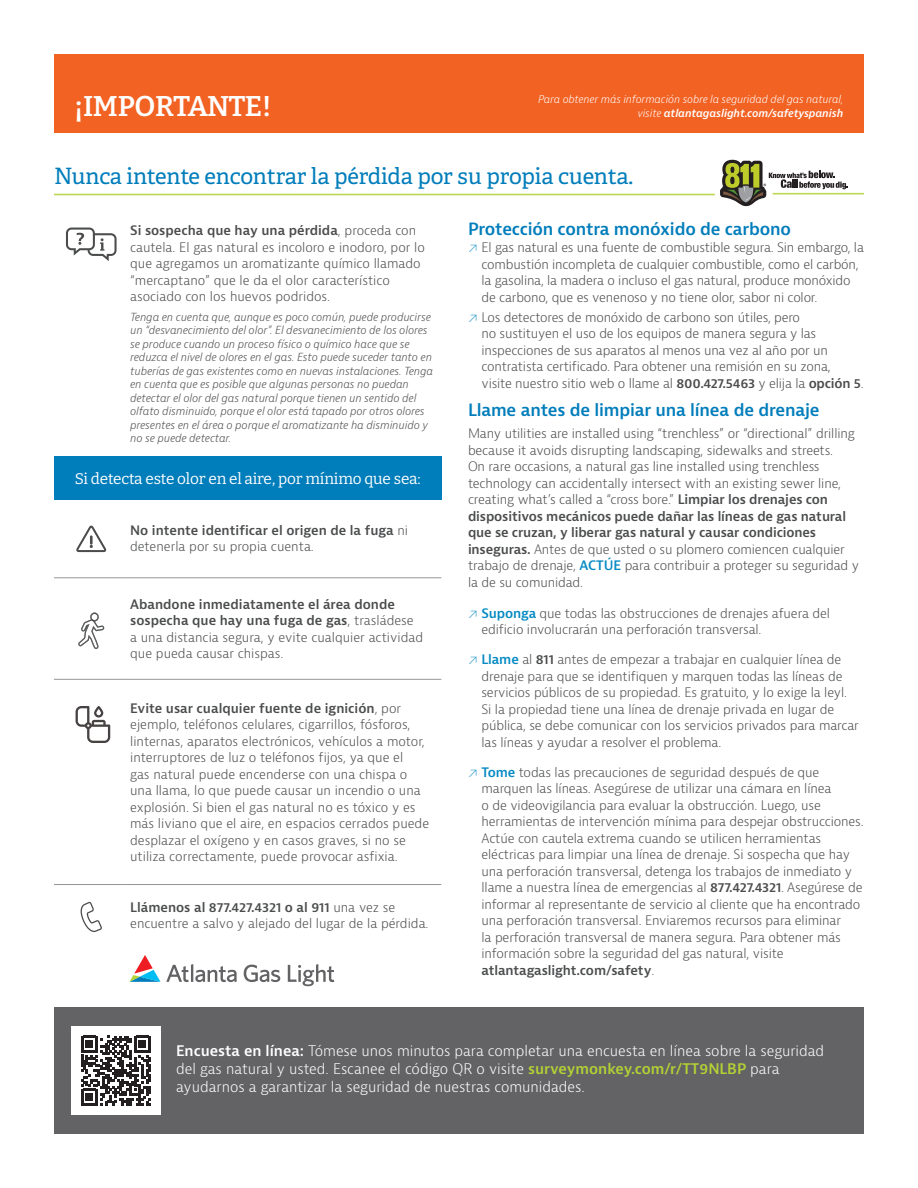
<style>
.page{position:relative;width:918px;height:1188px;background:#fff}
.page>*{position:absolute;margin:0;border:0;box-sizing:border-box;transform-origin:0 0}
.t1{font:600 28.5px "Bitter";letter-spacing:-.03em;color:#fff}
.t2{font:22.5px "Adelle";letter-spacing:-.01em;color:#007dbb}
.t3{font:600 16.5px "Bernina Sans";letter-spacing:-.01em;color:#007dbb}
.t4{font:15.3px "Bitter";letter-spacing:-.01em;color:#fff}
.t5{font:300 14.25px/18px "Bernina Sans";color:#fff}
.t6{font:300 12.75px/16.5px "Bernina Sans";letter-spacing:-.01em;color:#4b4c4d}
.t7{font:600 12.75px/16.5px "Bernina Sans";color:#4b4c4d}
.t8{font:italic 300 10.8px/13.5px "Bernina Sans";letter-spacing:-.01em;color:#4b4c4d}
.t9{font:italic 300 10.5px/13.5px "Bernina Sans";letter-spacing:-.01em;color:#fff;text-align:right}
.s1{font-weight:600}
.s2{font-weight:300}
.s3{font-size:10.5px;color:#058ac3}
.s4{font-weight:600;color:#058ac3}
.s5{font-weight:600;color:#b3d234}
</style>
<div class="page">
<svg style="left:720px;top:160px;width:128px;height:46px"></svg>
<hr style="left:54px;top:194px;width:661px;height:1px;background:#bdd752">
<hr style="left:773px;top:193px;width:91px;height:1px;background:#bdd752">
<div style="left:54px;top:54px;width:810px;height:78px;background:#f26223"></div>
<svg style="left:129px;top:955px;width:205px;height:31px"></svg>
<div style="left:54px;top:1008px;width:810px;height:126px;background:#636366"></div>
<hr style="left:54px;top:578px;width:69px;height:1px;background:#939598">
<hr style="left:123px;top:578px;width:318px;height:1px;background:#939598">
<hr style="left:54px;top:679px;width:69px;height:1px;background:#939598">
<hr style="left:123px;top:679px;width:318px;height:1px;background:#939598">
<hr style="left:54px;top:884px;width:69px;height:1px;background:#939598">
<hr style="left:123px;top:884px;width:318px;height:1px;background:#939598">
<svg style="left:66px;top:228px;width:51px;height:33px"></svg>
<svg style="left:76px;top:526px;width:30px;height:26px"></svg>
<svg style="left:78px;top:613px;width:26px;height:36px"></svg>
<svg style="left:76px;top:706px;width:34px;height:37px"></svg>
<svg style="left:80px;top:902px;width:22px;height:30px"></svg>
<div style="left:71px;top:1026px;width:89px;height:89px;background:#fff"></div>
<svg style="left:81px;top:1036px;width:70px;height:69px"></svg>
<div style="left:54px;top:457px;width:388px;height:43px;background:#007dbb"></div>
<h1 class="t1" style="left:74px;top:88px;width:199px">¡IMPORTANTE!</h1>
<p class="t9" style="left:538px;top:93px;width:307px">Para obtener más información sobre la seguridad del gas natural, visite <span class="s1">atlantagaslight.com/safetyspanish</span></p>
<h2 class="t2" style="left:54px;top:162px;width:581px">Nunca intente encontrar la pérdida por su propia cuenta.</h2>
<p class="t6" style="left:130px;top:223px;width:296px"><span class="s1">Si sospecha que hay una pérdida</span>, proceda con cautela. El gas natural es incoloro e inodoro, por lo que agregamos un aromatizante químico llamado “mercaptano” que le da el olor característico asociado con los huevos podridos.</p>
<p class="t8" style="left:130px;top:310px;width:305px">Tenga en cuenta que, aunque es poco común, puede producirse un “desvanecimiento del olor”. El desvanecimiento de los olores se produce cuando un proceso físico o químico hace que se reduzca el nivel de olores en el gas. Esto puede suceder tanto en tuberías de gas existentes como en nuevas instalaciones. Tenga en cuenta que es posible que algunas personas no puedan detectar el olor del gas natural porque tienen un sentido del olfato disminuido, porque el olor está tapado por otros olores presentes en el área o porque el aromatizante ha disminuido y no se puede detectar.</p>
<p class="t4" style="left:75px;top:469px;width:348px">Si detecta este olor en el aire, por mínimo que sea:</p>
<p class="t7" style="left:130px;top:522px;width:279px">No intente identificar el origen de la fuga <span class="s2">ni detenerla por su propia cuenta.</span></p>
<p class="t6" style="left:130px;top:596px;width:294px"><span class="s1">Abandone inmediatamente el área donde sospecha que hay una fuga de gas</span>, trasládese a una distancia segura, y evite cualquier actividad que pueda causar chispas.</p>
<p class="t6" style="left:130px;top:700px;width:301px"><span class="s1">Evite usar cualquier fuente de ignición</span>, por ejemplo, teléfonos celulares, cigarrillos, fósforos, linternas, aparatos electrónicos, vehículos a motor, interruptores de luz o teléfonos fijos, ya que el<br>gas natural puede encenderse con una chispa o una llama, lo que puede causar un incendio o una explosión. Si bien el gas natural no es tóxico y es más liviano que el aire, en espacios cerrados puede desplazar el oxígeno y en casos graves, si no se utiliza correctamente, puede provocar asfixia.</p>
<p class="t6" style="left:130px;top:899px;width:300px"><span class="s1">Llámenos al 877.427.4321 o al 911</span> una vez se encuentre a salvo y alejado del lugar de la pérdida.</p>
<p class="t3" style="left:468px;top:218px;width:325px">Protección contra monóxido de carbono</p>
<p class="t6" style="left:482px;top:240px;width:384px;text-indent:-14px"><span class="s3">↗</span> El gas natural es una fuente de combustible segura. Sin embargo, la combustión incompleta de cualquier combustible, como el carbón, la gasolina, la madera o incluso el gas natural, produce monóxido de carbono, que es venenoso y no tiene olor, sabor ni color.</p>
<p class="t6" style="left:482px;top:309px;width:384px;text-indent:-14px"><span class="s3">↗</span> Los detectores de monóxido de carbono son útiles, pero<br>no sustituyen el uso de los equipos de manera segura y las inspecciones de sus aparatos al menos una vez al año por un contratista certificado. Para obtener una remisión en su zona, visite nuestro sitio web o llame al <span class="s1">800.427.5463</span> y elija la <span class="s1">opción 5</span>.</p>
<p class="t3" style="left:468px;top:399px;width:353px">Llame antes de limpiar una línea de drenaje</p>
<p class="t6" style="left:468px;top:425px;width:393px">Many utilities are installed using “trenchless” or “directional” drilling because it avoids disrupting landscaping, sidewalks and streets.<br>On rare occasions, a natural gas line installed using trenchless technology can accidentally intersect with an existing sewer line, creating what’s called a “cross bore.” <span class="s1">Limpiar los drenajes con dispositivos mecánicos puede dañar las líneas de gas natural que se cruzan, y liberar gas natural y causar condiciones inseguras.</span> Antes de que usted o su plomero comiencen cualquier trabajo de drenaje, <span class="s4">ACTÚE</span> para contribuir a proteger su seguridad y la de su comunidad.</p>
<p class="t6" style="left:482px;top:605px;width:350px;text-indent:-14px"><span class="s3">↗</span> <span class="s4">Suponga</span> que todas las obstrucciones de drenajes afuera del edificio involucrarán una perforación transversal.</p>
<p class="t6" style="left:482px;top:652px;width:379px;text-indent:-14px"><span class="s3">↗</span> <span class="s4">Llame</span> al <span class="s1">811</span> antes de empezar a trabajar en cualquier línea de drenaje para que se identifiquen y marquen todas las líneas de servicios públicos de su propiedad. Es gratuito, y lo exige la leyl.<br>Si la propiedad tiene una línea de drenaje privada en lugar de pública, se debe comunicar con los servicios privados para marcar las líneas y ayudar a resolver el problema.</p>
<p class="t6" style="left:482px;top:764px;width:384px;text-indent:-14px"><span class="s3">↗</span> <span class="s4">Tome</span> todas las precauciones de seguridad después de que marquen las líneas. Asegúrese de utilizar una cámara en línea<br>o de videovigilancia para evaluar la obstrucción. Luego, use herramientas de intervención mínima para despejar obstrucciones.<br>Actúe con cautela extrema cuando se utilicen herramientas eléctricas para limpiar una línea de drenaje. Si sospecha que hay una perforación transversal, detenga los trabajos de inmediato y llame a nuestra línea de emergencias al <span class="s1">877.427.4321</span>. Asegúrese de informar al representante de servicio al cliente que ha encontrado una perforación transversal. Enviaremos recursos para eliminar<br>la perforación transversal de manera segura. Para obtener más información sobre la seguridad del gas natural, visite <span class="s1">atlantagaslight.com/safety</span>.</p>
<p class="t5" style="left:176px;top:1042px;width:650px"><span class="s1">Encuesta en línea:</span> Tómese unos minutos para completar una encuesta en línea sobre la seguridad del gas natural y usted. Escanee el código QR o visite <span class="s5">surveymonkey.com/r/TT9NLBP</span> para ayudarnos a garantizar la seguridad de nuestras comunidades.</p>
</div>
